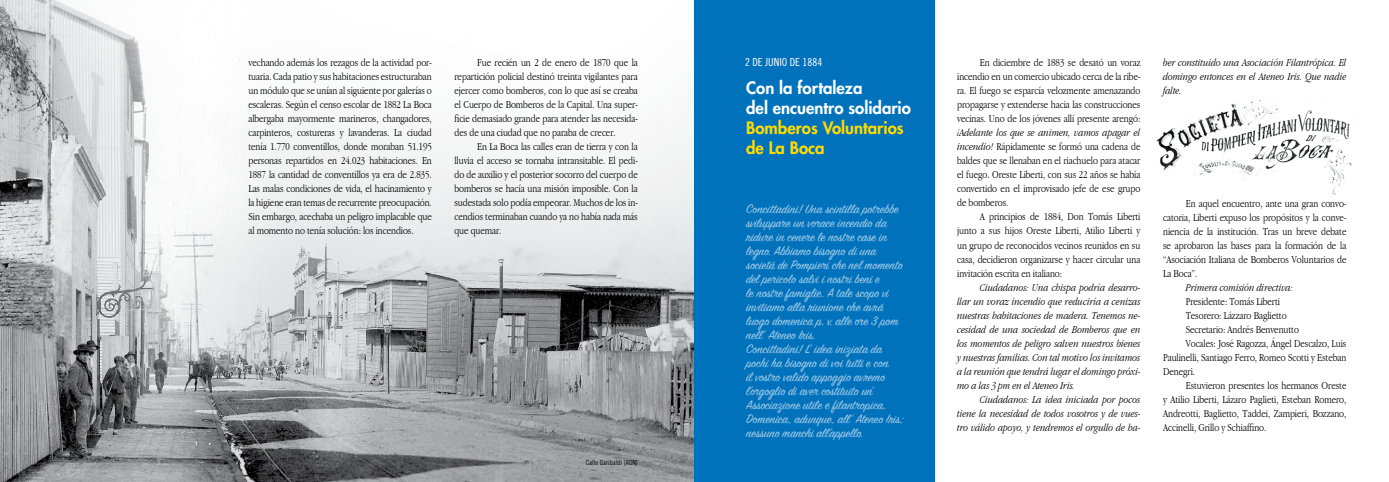
<style>
.page{position:relative;width:1389px;height:482px;background:#fff}
.page>*{position:absolute;margin:0;border:0;box-sizing:border-box;transform-origin:0 0}
.t1{font:800 16.7px/20.1px "Futura";color:#fff}
.t2{font:800 16.7px/20.1px "Futura";color:#ffdb00}
.t3{font:14px/14px "Sign Painter House Script";letter-spacing:-.005em;color:#fff}
.t4{font:300 condensed 11px/14px "Garamond";letter-spacing:-.005em;color:#000;text-align:justify}
.t5{font:italic 300 condensed 11px/14px "Garamond";letter-spacing:-.005em;color:#000;text-align:justify}
.t6{font:11px "Trade Gothic Cond Eighteen";color:#fff}
.t7{font:7px "Trade Gothic Cond Eighteen";color:#000}
.s1{font-style:italic}
</style>
<div class="page">
<img style="left:0;top:0;width:694px;height:482px">
<img style="left:1156px;top:100px;width:196px;height:95px">
<div style="left:694px;top:0;width:240px;height:482px;background:#0072bc"></div>
<p class="t4" style="left:249px;top:56px;width:185px">vechando además los rezagos de la actividad por&shy;tuaria. Cada patio y sus habitaciones estructuraban un módulo que se unían al siguiente por galerías o escaleras. Según el censo escolar de 1882 La Boca albergaba mayormente marineros, changadores, carpinteros, costureras y lavanderas. La ciudad tenía 1.770 conventillos, donde moraban 51.195 personas repartidos en 24.023 habitaciones. En 1887 la cantidad de conventillos ya era de 2.835.<br>Las malas condiciones de vida, el hacinamiento y la higiene eran temas de recurrente preocupación.<br>Sin embargo, acechaba un peligro implacable que al momento no tenía solución: los incendios.</p>
<p class="t4" style="left:454px;top:56px;width:185px;text-indent:23px">Fue recién un 2 de enero de 1870 que la repartición policial destinó treinta vigilantes para ejercer como bomberos, con lo que así se creaba el Cuerpo de Bomberos de la Capital. Una super&shy;ficie demasiado grande para atender las necesida&shy;des de una ciudad que no paraba de crecer.</p>
<p class="t4" style="left:454px;top:140px;width:185px;text-indent:23px">En La Boca las calles eran de tierra y con la lluvia el acceso se tornaba intransitable. El pedi&shy;do de auxilio y el posterior socorro del cuerpo de bomberos se hacía una misión imposible. Con la sudestada solo podía empeorar. Muchos de los in&shy;cendios terminaban cuando ya no había nada más que quemar.</p>
<p class="t7" style="left:586px;top:458px;width:54px">Calle Garibaldi (AGN)</p>
<p class="t6" style="left:745px;top:56px;width:79px">2 DE JUNIO DE 1884</p>
<h1 class="t1" style="left:746px;top:77px;width:166px">Con la fortaleza<br>del encuentro solidario</h1>
<h1 class="t2" style="left:746px;top:117px;width:159px">Bomberos Voluntarios de La Boca</h1>
<p class="t3" style="left:746px;top:203px;width:159px">Concittadini! Una scintilla potrebbe sviluppare un vorace incendio da ridure in cenere le nostre case in legno. Abbiamo bisogno di una societá de Pompieri che nel momento del pericolo salvi i nostri beni e<br>le nostre famiglie. A tale scopo vi invitiamo alla riunione che avrá luogo domenica p. v. alle ore 3 pom nell’ Ateneo Iris.<br>Concittadini! L’ idea iniziata da pochi ha bisogno di voi tutti e con<br>il vostro valido appoggio avremo l’orgoglio di aver costituito un’<br>Associazione utile e filantropica.<br>Domenica, adunque, all’ Ateneo Iris; nessuno manchi all’appello.</p>
<p class="t4" style="left:957px;top:56px;width:185px;text-indent:23px">En diciembre de 1883 se desató un voraz incendio en un comercio ubicado cerca de la ribe&shy;ra. El fuego se esparcía velozmente amenazando propagarse y extenderse hacia las construcciones vecinas. Uno de los jóvenes allí presente arengó:</p>
<p class="t4" style="left:957px;top:126px;width:185px"><span class="s1">¡Adelante los que se animen, vamos apagar el incendio!</span> Rápidamente se formó una cadena de baldes que se llenaban en el riachuelo para atacar el fuego. Oreste Liberti, con sus 22 años se había convertido en el improvisado jefe de ese grupo de bomberos.</p>
<p class="t4" style="left:957px;top:210px;width:185px;text-indent:23px">A principios de 1884, Don Tomás Liberti junto a sus hijos Oreste Liberti, Atilio Liberti y un grupo de reconocidos vecinos reunidos en su casa, decidieron organizarse y hacer circular una invitación escrita en italiano:</p>
<p class="t5" style="left:957px;top:280px;width:185px;text-indent:23px">Ciudadanos: Una chispa podría desarro&shy;llar un voraz incendio que reduciría a cenizas nuestras habitaciones de madera. Tenemos ne&shy;cesidad de una sociedad de Bomberos que en los momentos de peligro salven nuestros bienes y nuestras familias. Con tal motivo los invitamos a la reunión que tendrá lugar el domingo próxi&shy;mo a las 3 pm en el Ateneo Iris.</p>
<p class="t5" style="left:957px;top:392px;width:185px;text-indent:23px">Ciudadanos: La idea iniciada por pocos tiene la necesidad de todos vosotros y de vues&shy;tro válido apoyo, y tendremos el orgullo de ha-</p>
<p class="t5" style="left:1163px;top:56px;width:185px">ber constituido una Asociación Filantrópica. El domingo entonces en el Ateneo Iris. Que nadie falte.</p>
<p class="t4" style="left:1163px;top:196px;width:185px;text-indent:23px">En aquel encuentro, ante una gran convo&shy;catoria, Liberti expuso los propósitos y la conve&shy;niencia de la institución. Tras un breve debate se aprobaron las bases para la formación de la “Asociación Italiana de Bomberos Voluntarios de La Boca”.</p>
<p class="t5" style="left:1186px;top:280px;width:109px">Primera comisión directiva:</p>
<p class="t4" style="left:1186px;top:294px;width:96px">Presidente: Tomás Liberti</p>
<p class="t4" style="left:1186px;top:308px;width:102px">Tesorero: Lázzaro Baglietto</p>
<p class="t4" style="left:1186px;top:322px;width:115px">Secretario: Andrés Benvenutto</p>
<p class="t4" style="left:1186px;top:336px;width:162px">Vocales: José Ragozza, Ángel Descalzo, Luis</p>
<p class="t4" style="left:1163px;top:350px;width:185px">Paulinelli, Santiago Ferro, Romeo Scotti y Esteban</p>
<p class="t4" style="left:1163px;top:364px;width:34px">Denegri.</p>
<p class="t4" style="left:1186px;top:378px;width:162px">Estuvieron presentes los hermanos Oreste</p>
<p class="t4" style="left:1163px;top:392px;width:185px">y Atilio Liberti, Lázaro Paglieti, Esteban Romero,</p>
<p class="t4" style="left:1163px;top:406px;width:185px">Andreotti, Baglietto, Taddei, Zampieri, Bozzano,</p>
<p class="t4" style="left:1163px;top:420px;width:105px">Accinelli, Grillo y Schiaffino.</p>
</div>
